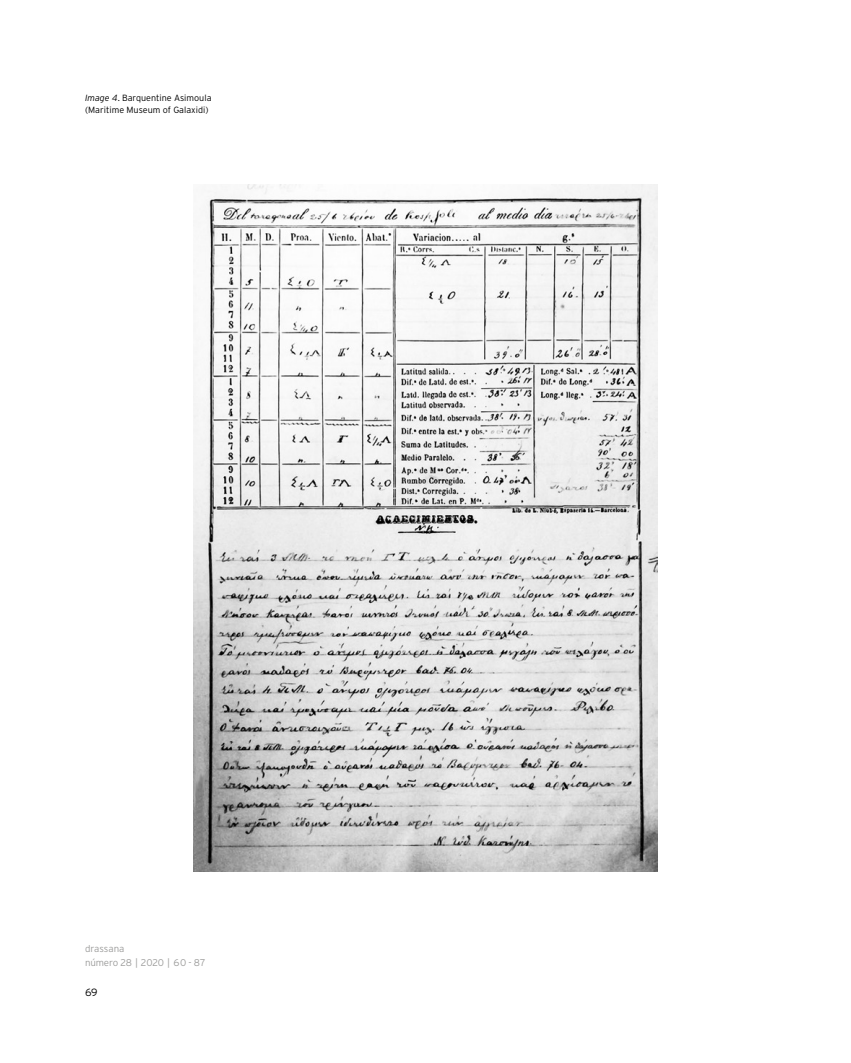
<style>
.page{position:relative;width:851px;height:1063px;background:#fff}
.page>*{position:absolute;margin:0;border:0;box-sizing:border-box;transform-origin:0 0}
.t1{font:300 10.5px "Interstate";color:#000}
.t2{font:300 9.75px/13.5px "Interstate";letter-spacing:-.015em;color:#9d9d9c}
._04_Pie{font:300 9px/12px "Interstate";color:#000}
.s1{font-style:italic}
</style>
<div class="page">
<img style="left:193px;top:185px;width:464px;height:686px">
<p class="_04_Pie" style="left:85px;top:91px;width:128px"><span class="s1">Image 4</span>. Barquentine Asimoula (Maritime Museum of Galaxidi)</p>
<p class="t2" style="left:85px;top:942px;width:122px">drassana<br>número 28 | 2020 | 60 - 87</p>
<p class="t1" style="left:85px;top:986px;width:14px">69</p>
</div>
